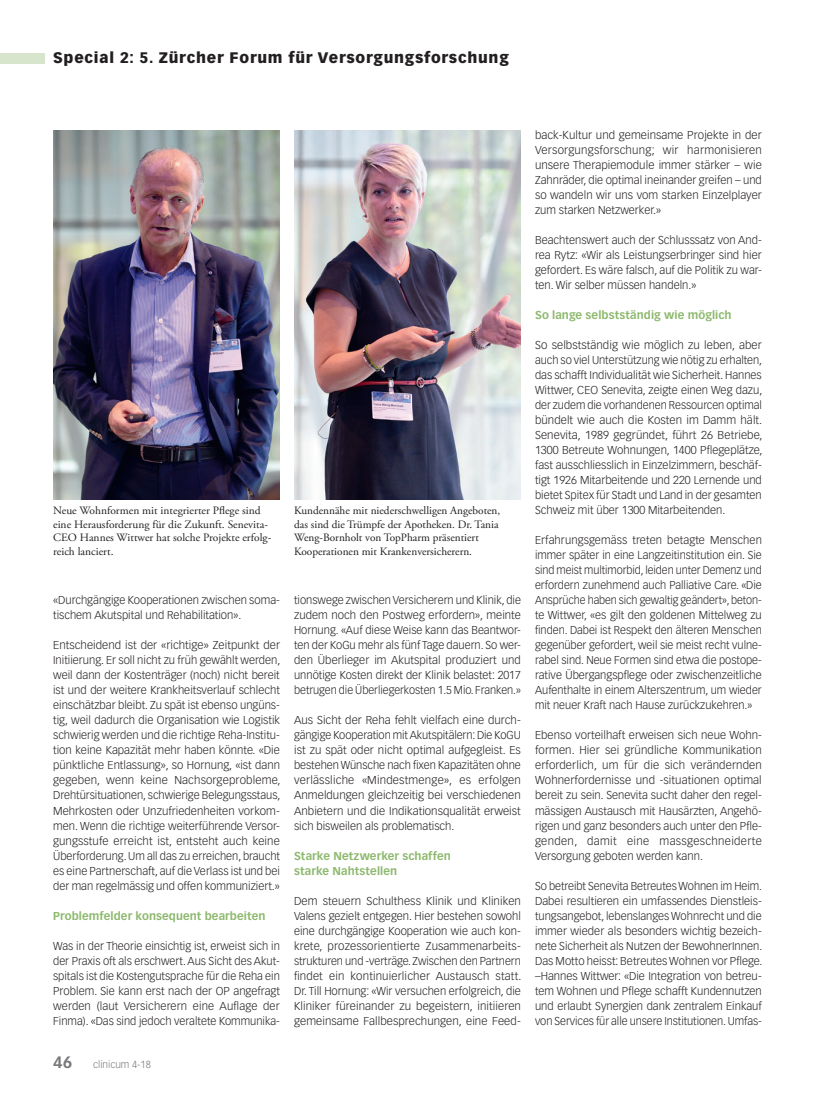
<style>
.page{position:relative;width:815px;height:1099px;background:#fff}
.page>*{position:absolute;margin:0;border:0;box-sizing:border-box;transform-origin:0 0}
.t1{font:900 15px "Vectora LT Std";letter-spacing:.05em;color:#231f20}
.Lauftext{font:300 11.25px/15px "Vectora LT Std";color:#231f20;text-align:justify}
.Legende{font:11.25px/13.5px "Adobe Garamond Pro";color:#231f20}
.ZT_Special{font:700 11.25px/15px "Vectora LT Std";letter-spacing:.005em;color:#8db96e}
.t2{font:300 10px "Vectora LT Std";color:#76787b}
.s1{font-weight:700;font-size:16.25px}
</style>
<div class="page">
<div style="left:0;top:53px;width:45px;height:10px;background:#d8e5cd"></div>
<img style="left:294px;top:130px;width:227px;height:369px">
<img style="left:53px;top:130px;width:227px;height:369px">
<h1 class="t1" style="left:53px;top:49px;width:457px">Special 2: 5. Zürcher Forum für Versorgungsforschung</h1>
<p class="Legende" style="left:53px;top:504px;width:220px">Neue Wohnformen mit integrierter Pflege sind eine Herausforderung für die Zukunft. Senevita-CEO Hannes Wittwer hat solche Projekte erfolg&shy;reich lanciert.</p>
<p class="Legende" style="left:294px;top:504px;width:208px">Kundennähe mit niederschwelligen Angeboten, das sind die Trümpfe der Apotheken. Dr. Tania Weng-Bornholt von TopPharm präsentiert Kooperationen mit Krankenversicherern.</p>
<p class="Lauftext" style="left:53px;top:593px;width:228px">«Durchgängige Kooperationen zwischen soma&shy;tischem Akutspital und Rehabilitation».</p>
<p class="Lauftext" style="left:53px;top:638px;width:229px">Entscheidend ist der «richtige» Zeitpunkt der Initiierung. Er soll nicht zu früh gewählt werden, weil dann der Kostenträger (noch) nicht bereit ist und der weitere Krankheitsverlauf schlecht einschätzbar bleibt. Zu spät ist ebenso ungüns&shy;tig, weil dadurch die Organisation wie Logistik schwierig werden und die richtige Reha-Institu&shy;tion keine Kapazität mehr haben könnte. «Die pünktliche Entlassung», so Hornung, «ist dann gegeben, wenn keine Nachsorgeprobleme, Drehtürsituationen, schwierige Belegungsstaus, Mehrkosten oder Unzufriedenheiten vorkom&shy;men. Wenn die richtige weiterführende Versor&shy;gungsstufe erreicht ist, entsteht auch keine Überforderung. Um all das zu erreichen, braucht es eine Partnerschaft, auf die Verlass ist und bei der man regelmässig und offen kommuniziert.»</p>
<p class="ZT_Special" style="left:53px;top:908px;width:214px">Problemfelder konsequent bearbeiten</p>
<p class="Lauftext" style="left:53px;top:938px;width:228px">Was in der Theorie einsichtig ist, erweist sich in der Praxis oft als erschwert. Aus Sicht des Akut&shy;spitals ist die Kostengutsprache für die Reha ein Problem. Sie kann erst nach der OP angefragt werden (laut Versicherern eine Auflage der Finma). «Das sind jedoch veraltete Kommunika-</p>
<p class="t2" style="left:53px;top:1058px;width:99px"><span class="s1">46</span> clinicum 4-18</p>
<p class="Lauftext" style="left:294px;top:593px;width:228px">tionswege zwischen Versicherern und Klinik, die zudem noch den Postweg erfordern», meinte Hornung. «Auf diese Weise kann das Beantwor&shy;ten der KoGu mehr als fünf Tage dauern. So wer&shy;den Überlieger im Akutspital produziert und unnötige Kosten direkt der Klinik belastet: 2017 betrugen die Überliegerkosten 1.5 Mio. Franken.»</p>
<p class="Lauftext" style="left:294px;top:713px;width:228px">Aus Sicht der Reha fehlt vielfach eine durch&shy;gängige Kooperation mit Akutspitälern: Die KoGU ist zu spät oder nicht optimal aufgegleist. Es bestehen Wünsche nach fixen Kapazitäten ohne verlässliche «Mindestmenge», es erfolgen Anmeldungen gleichzeitig bei verschiedenen Anbietern und die Indikationsqualität erweist sich bisweilen als problematisch.</p>
<p class="ZT_Special" style="left:294px;top:848px;width:158px">Starke Netzwerker schaffen starke Nahtstellen</p>
<p class="Lauftext" style="left:294px;top:893px;width:229px">Dem steuern Schulthess Klinik und Kliniken Valens gezielt entgegen. Hier bestehen sowohl eine durchgängige Kooperation wie auch kon&shy;krete, prozessorientierte Zusammenarbeits&shy;strukturen und -verträge. Zwischen den Partnern findet ein kontinuierlicher Austausch statt.<br>Dr. Till Hornung: «Wir versuchen erfolgreich, die Kliniker füreinander zu begeistern, initiieren gemeinsame Fallbesprechungen, eine Feed-</p>
<p class="Lauftext" style="left:535px;top:128px;width:228px">back-Kultur und gemeinsame Projekte in der Versorgungsforschung; wir harmonisieren unsere Therapiemodule immer stärker – wie Zahnräder, die optimal ineinander greifen – und so wandeln wir uns vom starken Einzelplayer zum starken Netzwerker.»</p>
<p class="Lauftext" style="left:535px;top:233px;width:228px">Beachtenswert auch der Schlusssatz von And&shy;rea Rytz: «Wir als Leistungserbringer sind hier gefordert. Es wäre falsch, auf die Politik zu war&shy;ten. Wir selber müssen handeln.»</p>
<p class="ZT_Special" style="left:535px;top:308px;width:198px">So lange selbstständig wie möglich</p>
<p class="Lauftext" style="left:535px;top:338px;width:229px">So selbstständig wie möglich zu leben, aber auch so viel Unterstützung wie nötig zu erhalten, das schafft Individualität wie Sicherheit. Hannes Wittwer, CEO Senevita, zeigte einen Weg dazu, der zudem die vorhandenen Ressourcen optimal bündelt wie auch die Kosten im Damm hält.<br>Senevita, 1989 gegründet, führt 26 Betriebe, 1300 Betreute Wohnungen, 1400 Pflegeplätze, fast ausschliesslich in Einzelzimmern, beschäf&shy;tigt 1926 Mitarbeitende und 220 Lernende und bietet Spitex für Stadt und Land in der gesamten Schweiz mit über 1300 Mitarbeitenden.</p>
<p class="Lauftext" style="left:535px;top:533px;width:228px">Erfahrungsgemäss treten betagte Menschen immer später in eine Langzeitinstitution ein. Sie sind meist multimorbid, leiden unter Demenz und erfordern zunehmend auch Palliative Care. «Die Ansprüche haben sich gewaltig geändert», beton&shy;te Wittwer, «es gilt den goldenen Mittelweg zu finden. Dabei ist Respekt den älteren Menschen gegenüber gefordert, weil sie meist recht vulne&shy;rabel sind. Neue Formen sind etwa die postope&shy;rative Übergangspflege oder zwischenzeitliche Aufenthalte in einem Alterszentrum, um wieder mit neuer Kraft nach Hause zurückzukehren.»</p>
<p class="Lauftext" style="left:535px;top:728px;width:228px">Ebenso vorteilhaft erweisen sich neue Wohn&shy;formen. Hier sei gründliche Kommunikation erforderlich, um für die sich verändernden Wohnerfordernisse und -situationen optimal bereit zu sein. Senevita sucht daher den regel&shy;mässigen Austausch mit Hausärzten, Angehö&shy;rigen und ganz besonders auch unter den Pfle&shy;genden, damit eine massgeschneiderte Versorgung geboten werden kann.</p>
<p class="Lauftext" style="left:535px;top:878px;width:229px">So betreibt Senevita Betreutes Wohnen im Heim.<br>Dabei resultieren ein umfassendes Dienstleis&shy;tungsangebot, lebenslanges Wohnrecht und die immer wieder als besonders wichtig bezeich&shy;nete Sicherheit als Nutzen der BewohnerInnen.<br>Das Motto heisst: Betreutes Wohnen vor Pflege. –Hannes Wittwer: «Die Integration von betreu&shy;tem Wohnen und Pflege schafft Kundennutzen und erlaubt Synergien dank zentralem Einkauf von Services für alle unsere Institutionen. Umfas-</p>
</div>
